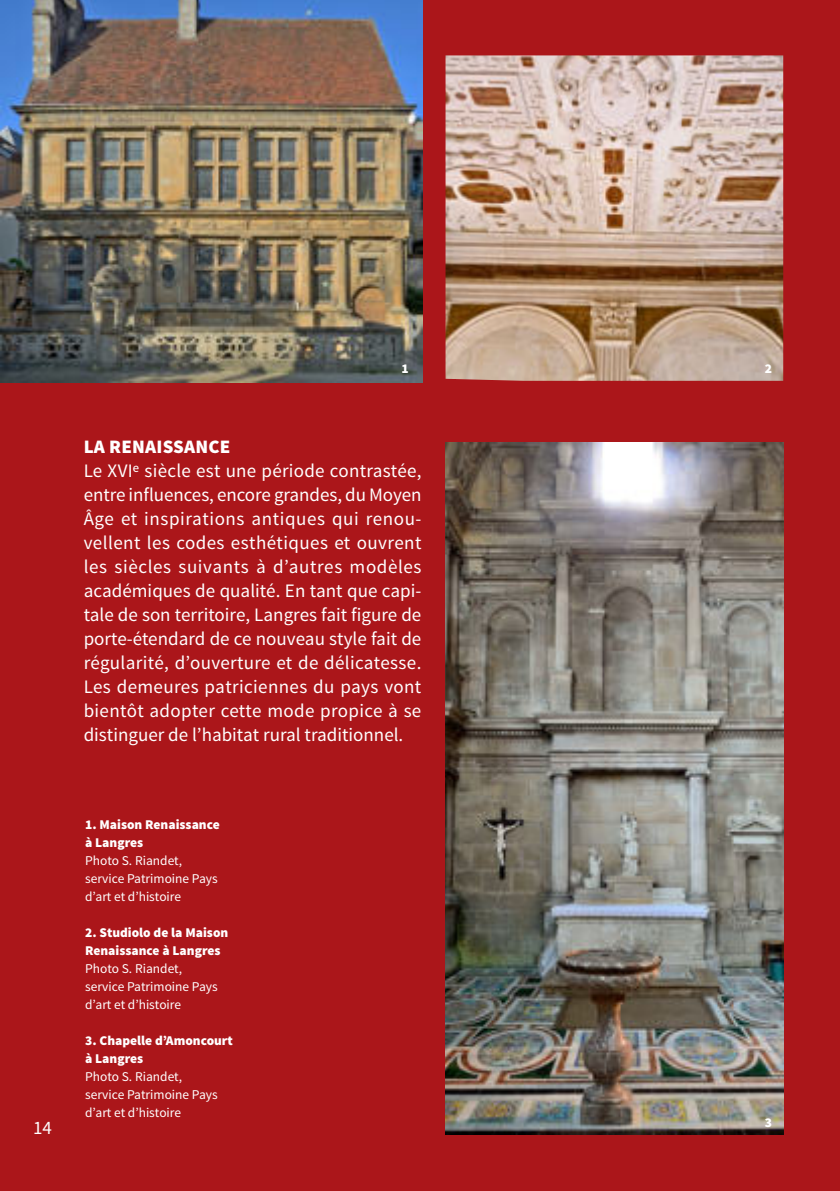
<style>
.page{position:relative;width:840px;height:1191px;background:#fff}
.page>*{position:absolute;margin:0;border:0;box-sizing:border-box;transform-origin:0 0}
.t1{font:19px/24px "Source Sans Pro";color:#fff;text-align:justify}
.t2{font:900 19px "Source Sans Pro";letter-spacing:.01em;color:#fff}
.t3{font:13.4px/18px "Source Sans Pro";color:#fff}
.t4{font:900 13.4px/18px "Source Sans Pro";color:#fff}
</style>
<div class="page">
<div style="left:0;top:0;width:839px;height:1191px;background:#ab161a"></div>
<img style="left:0;top:1px;width:422px;height:382px">
<img style="left:445px;top:55px;width:337px;height:326px">
<img style="left:445px;top:443px;width:337px;height:691px">
<p class="t1" style="left:33px;top:1116px;width:21px">14</p>
<p class="t4" style="left:401px;top:360px;width:9px">1</p>
<p class="t4" style="left:764px;top:360px;width:9px">2</p>
<p class="t2" style="left:84px;top:437px;width:148px">LA RENAISSANCE</p>
<p class="t1" style="left:84px;top:459px;width:339px">Le XVIᵉ siècle est une période contrastée, entre influences, encore grandes, du Moyen Âge et inspirations antiques qui renou&shy;vellent les codes esthétiques et ouvrent les siècles suivants à dʼautres modèles académiques de qualité. En tant que capi&shy;tale de son territoire, Langres fait figure de porte-étendard de ce nouveau style fait de régularité, dʼouverture et de délicatesse.<br>Les demeures patriciennes du pays vont bientôt adopter cette mode propice à se distinguer de lʼhabitat rural traditionnel.</p>
<p class="t4" style="left:85px;top:815px;width:136px">1. Maison Renaissance à Langres</p>
<p class="t3" style="left:85px;top:851px;width:134px">Photo S. Riandet, service Patrimoine Pays d’art et d’histoire</p>
<p class="t4" style="left:85px;top:923px;width:145px">2. Studiolo de la Maison<br>Renaissance à Langres</p>
<p class="t3" style="left:85px;top:959px;width:134px">Photo S. Riandet, service Patrimoine Pays dʼart et dʼhistoire</p>
<p class="t4" style="left:85px;top:1031px;width:149px">3. Chapelle dʼAmoncourt à Langres</p>
<p class="t3" style="left:85px;top:1067px;width:134px">Photo S. Riandet, service Patrimoine Pays dʼart et dʼhistoire</p>
<p class="t4" style="left:764px;top:1113px;width:9px">3</p>
</div>
